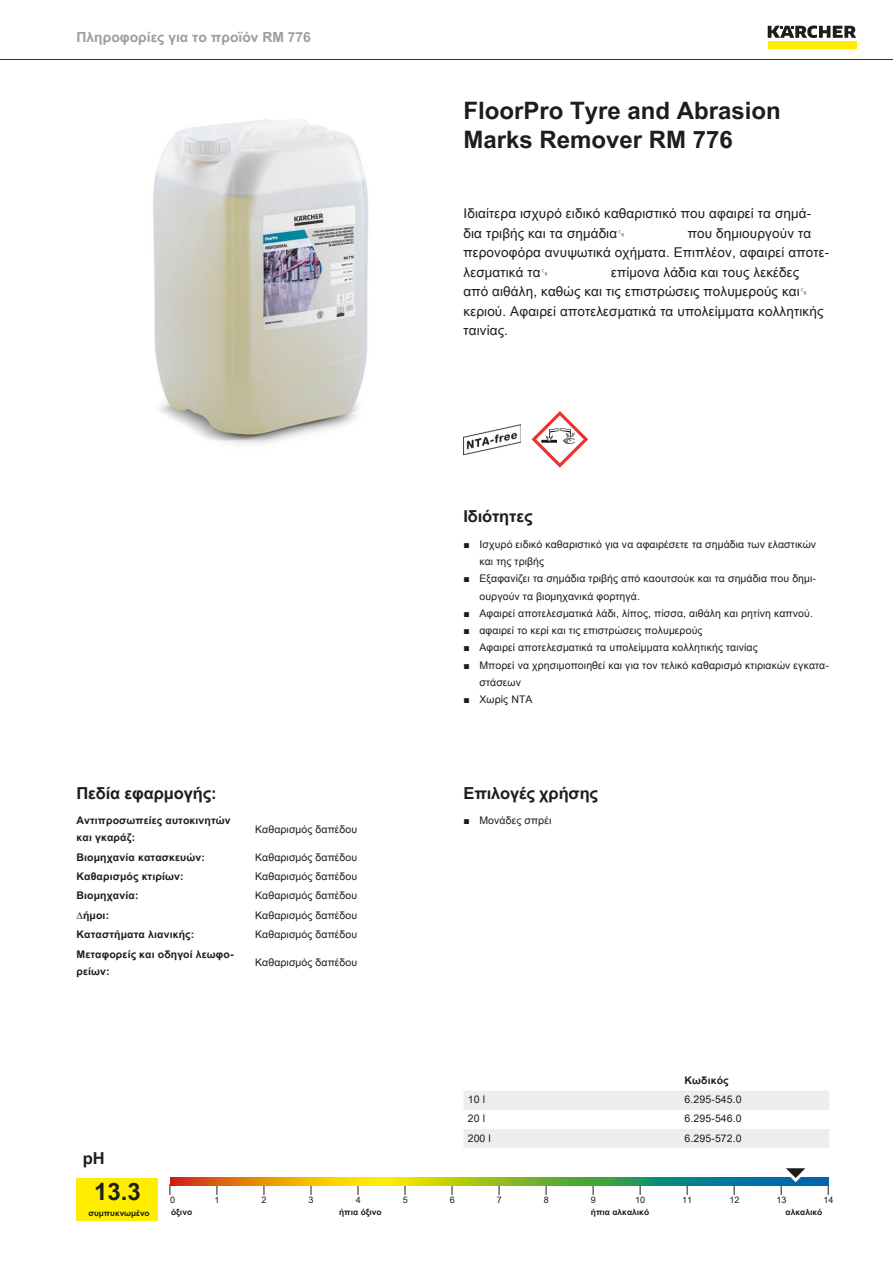
<style>
.page{position:relative;width:893px;height:1263px;background:#fff}
.page>*{position:absolute;margin:0;border:0;box-sizing:border-box;transform-origin:0 0}
.t1{font:700 24px/28.8px "Arial Unicode MS";color:#1d1d1b}
.t2{font:700 16.5px "Arial Unicode MS";letter-spacing:-.01em;color:#1d1d1b}
.t3{font:700 13.8px "Arial Unicode MS";color:#9d9d9d}
.t4{font:13.5px/19.5px "Arial Unicode MS";letter-spacing:.01em;color:#1d1d1b}
.t5{font:10.5px/17.2px "Arial Unicode MS";letter-spacing:.01em;color:#1d1d1b}
.t6{font:700 10.5px/17.2px "Arial Unicode MS";letter-spacing:.01em;color:#1d1d1b}
.t7{font:9px "Arial Unicode MS";color:#1d1d1b}
.t8{font:700 8.4px "Arial Unicode MS";color:#1d1d1b}
.t9{font:700 8.25px "Arial Unicode MS";color:#1d1d1b}
.s1{font-family:"Arial"}
</style>
<div class="page">
<hr style="left:0;top:59px;width:893px;height:1px;background:#1d1d1b">
<div style="left:768px;top:42px;width:88px;height:7px;background:#ffed00"></div>
<svg style="left:768px;top:26px;width:88px;height:12px"></svg>
<img style="left:153px;top:119px;width:216px;height:326px">
<img style="left:463px;top:424px;width:57px;height:30px">
<svg style="left:531px;top:411px;width:57px;height:57px"></svg>
<div style="left:77px;top:1178px;width:81px;height:42px;background:#ffed00"></div>
<svg style="left:170px;top:1178px;width:658px;height:8px;background:#8ba033"></svg>
<svg style="left:778px;top:1168px;width:38px;height:27px"></svg>
<svg style="left:464px;top:1091px;width:365px;height:57px"></svg>
<h3 class="t3" style="left:77px;top:27px;width:236px">Πληροφορίες για το προϊόν RM 776</h3>
<h2 class="t2" style="left:77px;top:780px;width:142px">Πεδία εφαρμογής:</h2>
<p class="t6" style="left:77px;top:812px;width:156px">Αντιπροσωπείες αυτοκινητών και γκαράζ:</p>
<p class="t5" style="left:255px;top:820px;width:104px">Καθαρισμός δαπέδου</p>
<p class="t6" style="left:77px;top:848px;width:130px">Βιομηχανία κατασκευών:</p>
<p class="t5" style="left:255px;top:848px;width:104px">Καθαρισμός δαπέδου</p>
<p class="t6" style="left:77px;top:868px;width:108px">Καθαρισμός κτιρίων:</p>
<p class="t5" style="left:255px;top:867px;width:104px">Καθαρισμός δαπέδου</p>
<p class="t6" style="left:77px;top:887px;width:64px">Βιομηχανία:</p>
<p class="t5" style="left:255px;top:887px;width:104px">Καθαρισμός δαπέδου</p>
<p class="t6" style="left:83px;top:907px;width:28px">ήμοι:</p>
<p class="t5" style="left:255px;top:906px;width:104px">Καθαρισμός δαπέδου</p>
<p class="t6" style="left:77px;top:926px;width:119px">Καταστήματα λιανικής:</p>
<p class="t5" style="left:255px;top:926px;width:104px">Καθαρισμός δαπέδου</p>
<p class="t6" style="left:77px;top:946px;width:158px">Μεταφορείς και οδηγοί λεωφο&shy;ρείων:</p>
<p class="t5" style="left:255px;top:954px;width:104px">Καθαρισμός δαπέδου</p>
<h1 class="t1" style="left:463px;top:97px;width:319px">FloorPro Tyre and Abrasion<br>Marks Remover RM 776</h1>
<p class="t4" style="left:463px;top:203px;width:349px">Ιδιαίτερα ισχυρό ειδικό καθαριστικό που αφαιρεί τα σημά&shy;δια τριβής και τα σημάδια␍</p>
<p class="t4" style="left:463px;top:223px;width:367px;text-indent:224px">που δημιουργούν τα περονοφόρα ανυψωτικά οχήματα. Επιπλέον, αφαιρεί αποτε&shy;λεσματικά τα␍</p>
<p class="t4" style="left:463px;top:262px;width:361px;text-indent:148px">επίμονα λάδια και τους λεκέδες από αιθάλη, καθώς και τις επιστρώσεις πολυμερούς και␍ κεριού. Αφαιρεί αποτελεσματικά τα υπολείμματα κολλητικής ταινίας.</p>
<h2 class="t2" style="left:463px;top:504px;width:71px">Ιδιότητες</h2>
<p class="t5" style="left:479px;top:535px;width:338px;text-indent:-16px"><span class="s1">■</span> Ισχυρό ειδικό καθαριστικό για να αφαιρέσετε τα σημάδια των ελαστικών και της τριβής</p>
<p class="t5" style="left:479px;top:570px;width:338px;text-indent:-16px"><span class="s1">■</span> Εξαφανίζει τα σημάδια τριβής από καουτσούκ και τα σημάδια που δημι&shy;ουργούν τα βιομηχανικά φορτηγά.</p>
<p class="t5" style="left:463px;top:604px;width:351px"><span class="s1">■</span> Αφαιρεί αποτελεσματικά λάδι, λίπος, πίσσα, αιθάλη και ρητίνη καπνού.</p>
<p class="t5" style="left:463px;top:622px;width:241px"><span class="s1">■</span> αφαιρεί το κερί και τις επιστρώσεις πολυμερούς</p>
<p class="t5" style="left:463px;top:639px;width:296px"><span class="s1">■</span> Αφαιρεί αποτελεσματικά τα υπολείμματα κολλητικής ταινίας</p>
<p class="t5" style="left:479px;top:656px;width:351px;text-indent:-16px"><span class="s1">■</span> Μπορεί να χρησιμοποιηθεί και για τον τελικό καθαρισμό κτιριακών εγκατα&shy;στάσεων</p>
<p class="t5" style="left:463px;top:691px;width:71px"><span class="s1">■</span> Χωρίς NTA</p>
<h2 class="t2" style="left:463px;top:780px;width:136px">Επιλογές χρήσης</h2>
<p class="t5" style="left:463px;top:812px;width:89px"><span class="s1">■</span> Μονάδες σπρέι</p>
<p class="t6" style="left:685px;top:1072px;width:46px">Κωδικός</p>
<p class="t5" style="left:468px;top:1091px;width:19px">10 l</p>
<p class="t5" style="left:685px;top:1091px;width:59px">6.295-545.0</p>
<p class="t5" style="left:468px;top:1110px;width:19px">20 l</p>
<p class="t5" style="left:685px;top:1110px;width:59px">6.295-546.0</p>
<p class="t5" style="left:468px;top:1129px;width:25px">200 l</p>
<p class="t5" style="left:685px;top:1129px;width:59px">6.295-572.0</p>
<h2 class="t2" style="left:83px;top:1146px;width:23px">pH</h2>
<h1 class="t1" style="left:94px;top:1178px;width:48px">13.3</h1>
<p class="t7" style="left:170px;top:1193px;width:7px">0</p>
<p class="t7" style="left:215px;top:1193px;width:7px">1</p>
<p class="t7" style="left:262px;top:1193px;width:7px">2</p>
<p class="t7" style="left:309px;top:1193px;width:7px">3</p>
<p class="t7" style="left:356px;top:1193px;width:7px">4</p>
<p class="t7" style="left:403px;top:1193px;width:7px">5</p>
<p class="t7" style="left:450px;top:1193px;width:7px">6</p>
<p class="t7" style="left:497px;top:1193px;width:7px">7</p>
<p class="t7" style="left:544px;top:1193px;width:7px">8</p>
<p class="t7" style="left:591px;top:1193px;width:7px">9</p>
<p class="t7" style="left:635px;top:1193px;width:12px">10</p>
<p class="t7" style="left:682px;top:1193px;width:12px">11</p>
<p class="t7" style="left:729px;top:1193px;width:12px">12</p>
<p class="t7" style="left:776px;top:1193px;width:12px">13</p>
<p class="t7" style="left:823px;top:1193px;width:12px">14</p>
<p class="t9" style="left:88px;top:1207px;width:63px">συμπυκνωμένο</p>
<p class="t8" style="left:171px;top:1206px;width:23px">όξινο</p>
<p class="t8" style="left:339px;top:1206px;width:44px">ήπια όξινο</p>
<p class="t8" style="left:591px;top:1206px;width:60px">ήπια αλκαλικό</p>
<p class="t8" style="left:785px;top:1206px;width:38px">αλκαλικό</p>
</div>
